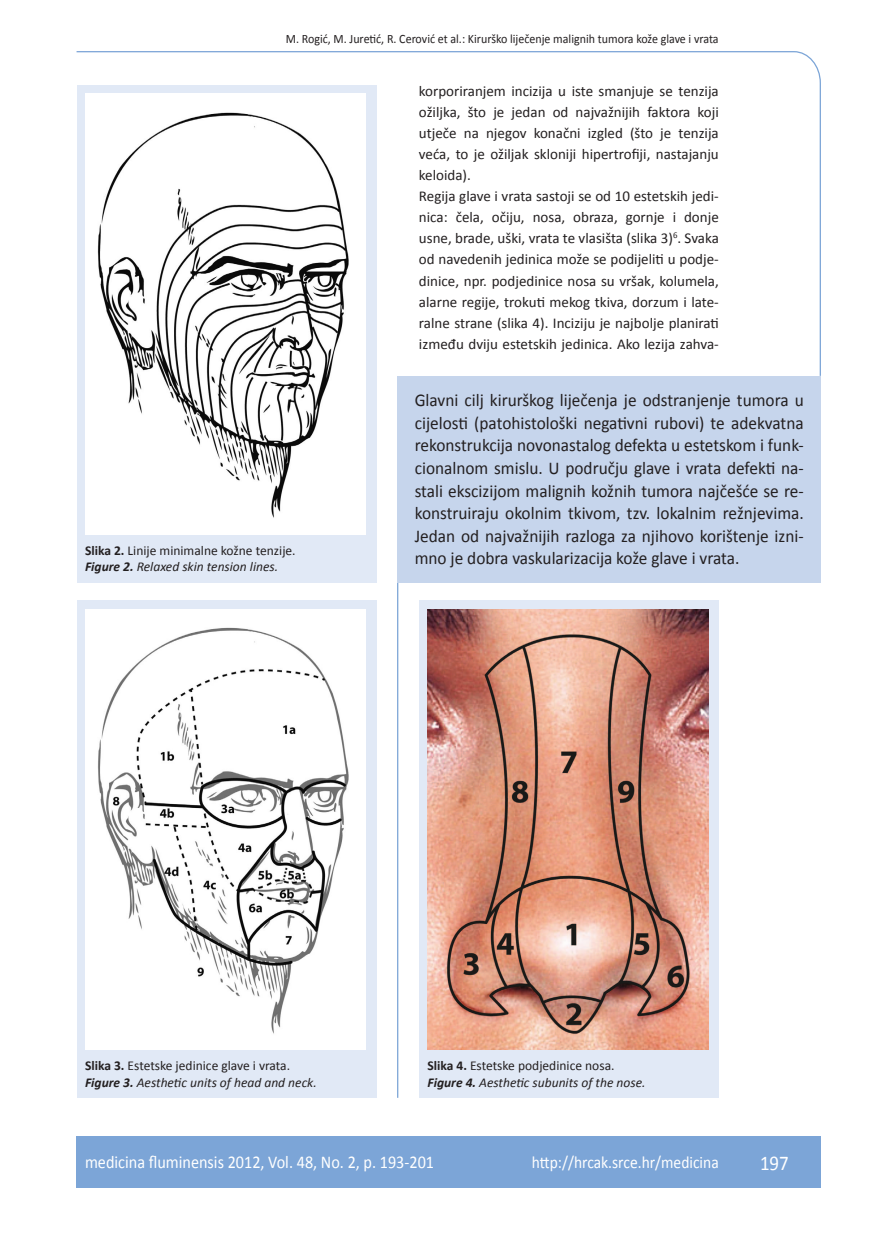
<style>
.page{position:relative;width:872px;height:1234px;background:#fff}
.page>*{position:absolute;margin:0;border:0;box-sizing:border-box;transform-origin:0 0}
.t1{font:21px "Calibri";color:#fff;scale:.9 1}
.anterfile{font:18px/22.5px "Calibri";color:#231f20;text-align:justify;scale:.96 1}
.t2{font:18px "Calibri";color:#fff;scale:.9 1}
.t3{font:17.25px "Calibri";color:#fff;scale:.9 1}
.osnovni_tekst{font:15px/21px "Calibri";color:#231f20;text-align:justify}
.potpis_slika{font:13.5px/16.5px "Calibri";color:#231f20}
.potpis_slika-2{font:italic 13.5px/16.5px "Calibri";color:#231f20}
.glava{font:12.75px "Calibri";color:#231f20;scale:.94 1}
.s1{font-weight:700}
.s2{font-weight:700;font-style:italic}
.s3{font-style:italic}
.s4{font-weight:700;font-style:normal}
.s5{font-style:normal}
</style>
<div class="page">
<svg style="left:76px;top:51px;width:745px;height:326px"></svg>
<hr style="left:397px;top:582px;width:1px;height:515px;background:#7ca5d7">
<div style="left:77px;top:1135px;width:744px;height:51px;background:#7ca5d7"></div>
<div style="left:398px;top:376px;width:423px;height:206px;background:#c6d5ec"></div>
<div style="left:77px;top:85px;width:299px;height:497px;background:#e1e9f6"></div>
<img style="left:85px;top:94px;width:281px;height:440px">
<div style="left:77px;top:600px;width:299px;height:497px;background:#e1e9f6"></div>
<img style="left:85px;top:609px;width:281px;height:440px">
<div style="left:419px;top:600px;width:300px;height:497px;background:#e1e9f6"></div>
<img style="left:427px;top:609px;width:281px;height:440px">
<p class="glava" style="left:286px;top:30px;width:462px">M. Rogić, M. Juretić, R. Cerović et al.: Kirurško liječenje malignih tumora kože glave i vrata</p>
<p class="potpis_slika" style="left:85px;top:541px;width:212px"><span class="s1">Slika 2.</span> Linije minimalne kožne tenzije.<br><span class="s2">Figure 2.</span> <span class="s3">Relaxed skin tension lines.</span></p>
<p class="osnovni_tekst" style="left:419px;top:80px;width:301px">korporiranjem incizija u iste smanjuje se tenzija ožiljka, što je jedan od najvažnijih faktora koji utječe na njegov konačni izgled (što je tenzija veća, to je ožiljak skloniji hipertrofiji, nastajanju keloida).</p>
<p class="osnovni_tekst" style="left:419px;top:185px;width:301px">Regija glave i vrata sastoji se od 10 estetskih jedi&shy;nica: čela, očiju, nosa, obraza, gornje i donje usne, brade, uški, vrata te vlasišta (slika 3)<sup>6</sup>. Svaka od navedenih jedinica može se podijeliti u podje&shy;dinice, npr. podjedinice nosa su vršak, kolumela, alarne regije, trokuti mekog tkiva, dorzum i late&shy;ralne strane (slika 4). Inciziju je najbolje planirati između dviju estetskih jedinica. Ako lezija zahva-</p>
<p class="anterfile" style="left:415px;top:388px;width:407px">Glavni cilj kirurškog liječenja je odstranjenje tumora u cijelosti (patohistološki negativni rubovi) te adekvatna rekonstrukcija novonastalog defekta u estetskom i funk&shy;cionalnom smislu. U području glave i vrata defekti na&shy;stali ekscizijom malignih kožnih tumora najčešće se re&shy;konstruiraju okolnim tkivom, tzv. lokalnim režnjevima.<br>Jedan od najvažnijih razloga za njihovo korištenje izni&shy;mno je dobra vaskularizacija kože glave i vrata.</p>
<p class="potpis_slika" style="left:85px;top:1056px;width:233px"><span class="s1">Slika 3.</span> Estetske jedinice glave i vrata.<br><span class="s2">Figure 3.</span> <span class="s3">Aesthetic units of head and neck.</span></p>
<p class="potpis_slika-2" style="left:427px;top:1056px;width:220px"><span class="s4">Slika 4.</span> <span class="s5">Estetske podjedinice nosa.<br></span><span class="s1">Figure 4.</span> Aesthetic subunits of the nose.</p>
<p class="t2" style="left:85px;top:1150px;width:389px">medicina fluminensis 2012, Vol. 48, No. 2, p. 193-201</p>
<p class="t3" style="left:532px;top:1151px;width:209px">http://hrcak.srce.hr/medicina</p>
<p class="t1" style="left:760px;top:1149px;width:33px">197</p>
</div>
